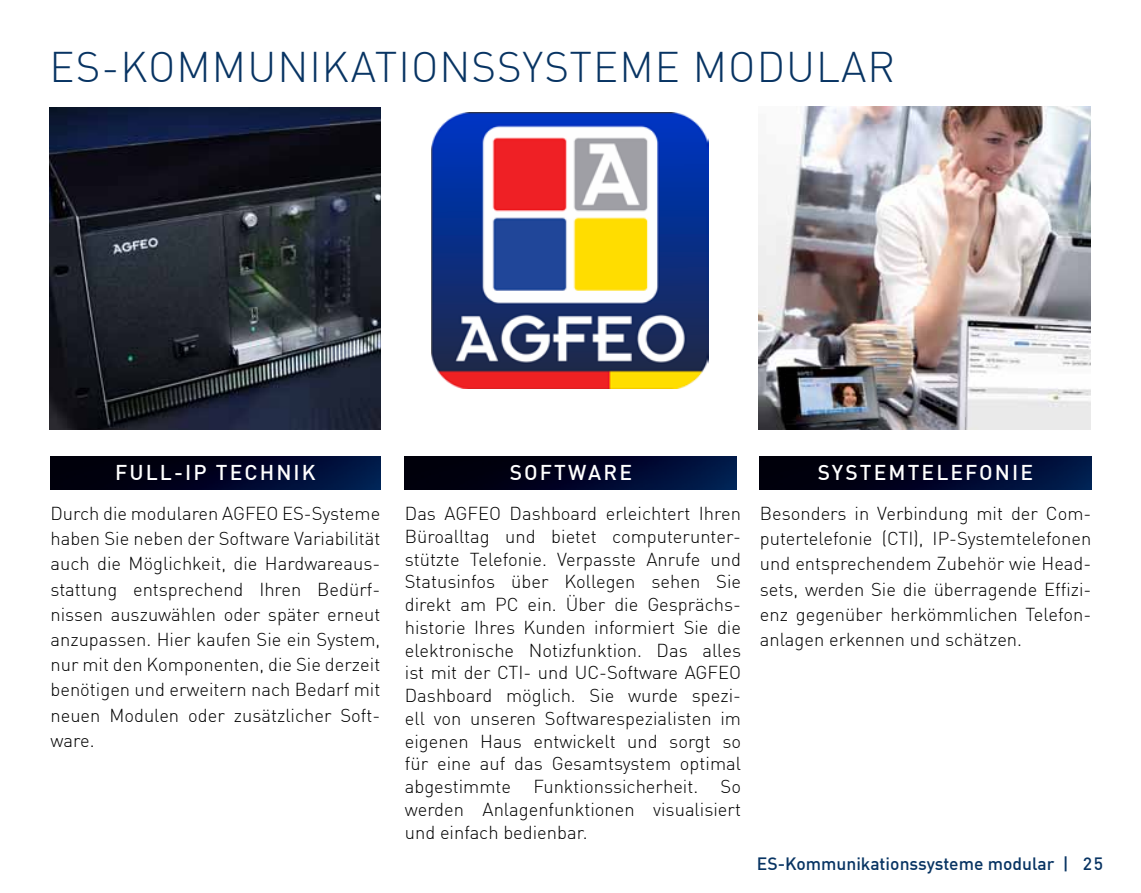
<style>
.page{position:relative;width:1141px;height:893px;background:#fff}
.page>*{position:absolute;margin:0;border:0;box-sizing:border-box;transform-origin:0 0}
.t1{font:300 42px "DIN Offc";letter-spacing:.025em;color:#083463}
.t2{font:500 21px "DIN Offc";letter-spacing:.1em;color:#fff}
.t3{font:300 18.38px/25.2px "DIN Offc";color:#000;text-align:justify}
.t4{font:500 17.5px "DIN Offc";color:#083463}
</style>
<div class="page">
<img style="left:432px;top:112px;width:276px;height:277px">
<img style="left:758px;top:107px;width:332px;height:322px">
<img style="left:50px;top:456px;width:330px;height:33px">
<img style="left:50px;top:107px;width:331px;height:323px">
<img style="left:405px;top:456px;width:331px;height:33px">
<img style="left:759px;top:456px;width:332px;height:33px">
<h1 class="t1" style="left:50px;top:41px;width:130px">ES-Kommun</h1>
<h1 class="t1" style="left:309px;top:41px;width:37px">ikat</h1>
<h1 class="t1" style="left:398px;top:41px;width:40px">ionssysteme</h1>
<h1 class="t1" style="left:693px;top:41px;width:30px">modula</h1>
<h1 class="t1" style="left:868px;top:41px;width:29px">r</h1>
<p class="t2" style="left:115px;top:459px;width:29px">FULL</p>
<p class="t2" style="left:174px;top:459px;width:143px">-IP Technik</p>
<p class="t3" style="left:50px;top:501px;width:331px">Durch die modularen AG FEO ES-Systeme haben Sie neben der Software Variabilität auch die Möglichkeit, die Hardwareaus&shy;stattung entsprechend I hren Bedürf&shy;nissen auszuwählen oder später erneut anzupassen. H ier kaufen Sie ein System, nur mit den Komponenten, die Sie derzeit benötigen und erweitern nach Bedarf mit neuen Modulen oder zusätzlicher Soft&shy;ware.</p>
<p class="t2" style="left:510px;top:459px;width:29px">Soft</p>
<p class="t2" style="left:568px;top:459px;width:62px">ware</p>
<p class="t2" style="left:818px;top:459px;width:42px">Syste</p>
<p class="t2" style="left:888px;top:459px;width:76px">mtelefo</p>
<p class="t2" style="left:995px;top:459px;width:37px">nie</p>
<p class="t3" style="left:760px;top:501px;width:333px">Besonders in Verbindung mit der Com&shy;putertelefonie (CTI ), I P-Systemtelefonen und entsprechendem Zubehör wie Head&shy;sets, werden Sie die überragende Effizi&shy;enz gegenüber herkömmlichen Telefon&shy;anlagen erkennen und schätzen.</p>
<p class="t3" style="left:405px;top:502px;width:338px;line-height:22.8px">Das AG FEO Dashboard erleichtert I hren B üroalltag und bietet computerunter&shy;stützte Telefonie. Verpasste Anrufe und Statusinfos über Kollegen sehen Sie direkt am PC ein. Über die Gesprächs&shy;historie I hres Kunden informiert Sie die elektronische Notizfunktion. Das alles ist mit der CTI - und UC-Software AG FEO Dashboard möglich. Sie wurde spezi&shy;ell von unseren Softwarespezialisten im eigenen Haus entwickelt und sorgt so für eine auf das Gesamtsystem optimal abgestimmte Funktionssicherheit. So werden Anlagenfunktionen visualisiert und einfach bedienbar.</p>
<p class="t4" style="left:757px;top:853px;width:313px">ES-Kommunikationssysteme modular |</p>
<p class="t4" style="left:1083px;top:853px;width:22px">25</p>
</div>
